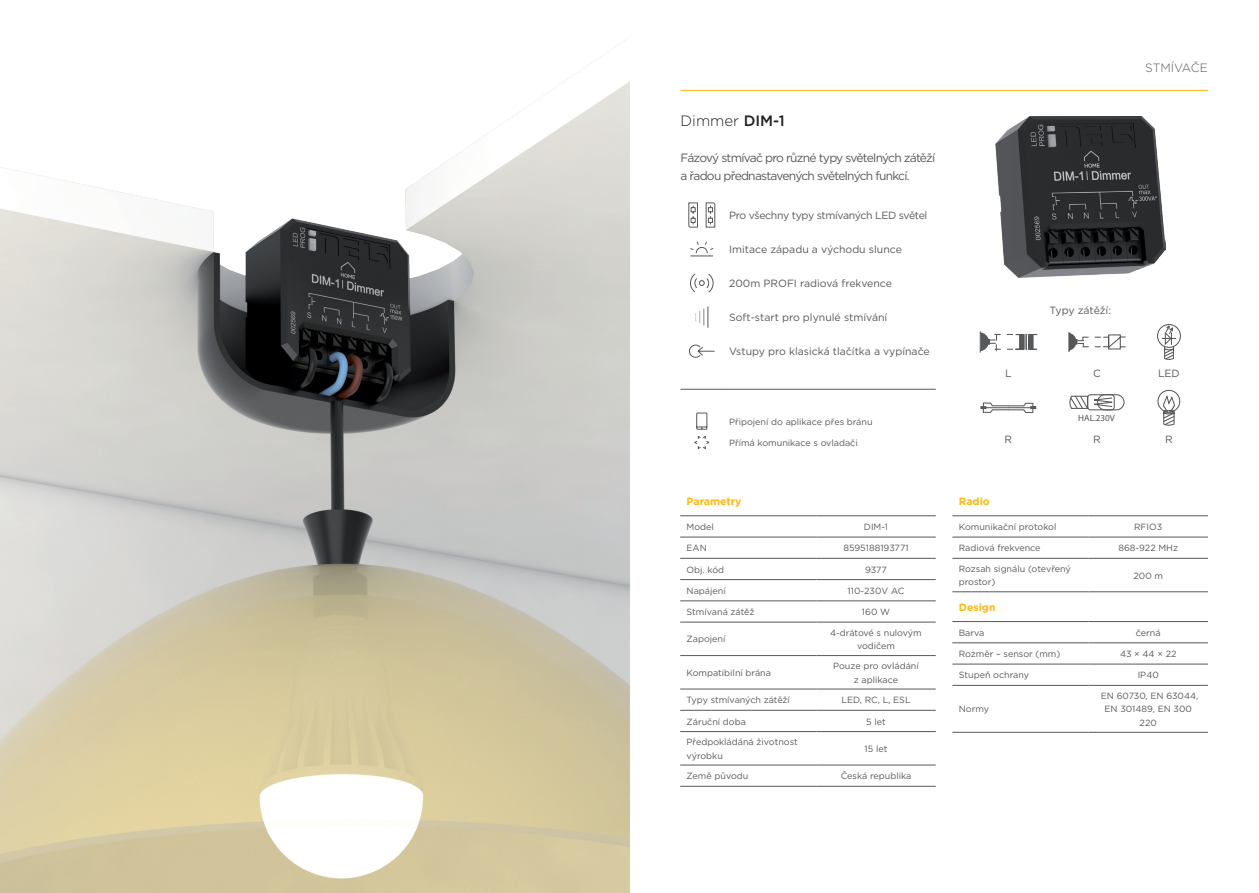
<style>
.page{position:relative;width:1259px;height:893px;background:#fff}
.page>*{position:absolute;margin:0;border:0;box-sizing:border-box;transform-origin:0 0}
.t1{font:300 15px "Gotham";color:#231f20}
.t2{font:12px/18px "Gotham";letter-spacing:-.06em;color:#57585a}
.t3{font:300 12px "Gotham";color:#57585a}
.t4{font:10.5px "Gotham";color:#57585a}
.t5{font:10.5px "Gotham";letter-spacing:-.03em;color:#57585a}
.t6{font:700 10.5px "Gotham";color:#fcb814}
.t7{font:9px/13.5px "Gotham";color:#57585a;text-align:center}
.t8{font:9px "Myriad Pro";color:#57585a}
.s1{font-weight:500}
</style>
<div class="page">
<hr style="left:680px;top:90px;width:528px;height:1px;background:#fcb814">
<img style="left:995px;top:116px;width:170px;height:161px">
<img style="left:0;top:38px;width:629px;height:855px">
<svg style="left:980px;top:402px;width:56px;height:11px"></svg>
<div style="left:1157px;top:390px;width:23px;height:23px;border:1px solid #57585a;border-radius:50%"></div>
<svg style="left:1162px;top:393px;width:13px;height:33px"></svg>
<div style="left:1087px;top:394px;width:27px;height:16px;border:1px solid #57585a;border-radius:3px"></div>
<div style="left:1097px;top:394px;width:27px;height:16px;border:1px solid #57585a;border-radius:8px"></div>
<svg style="left:1069px;top:395px;width:52px;height:15px"></svg>
<div style="left:1157px;top:324px;width:24px;height:24px;border:1px solid #57585a;border-radius:50%"></div>
<svg style="left:1161px;top:324px;width:15px;height:36px"></svg>
<svg style="left:979px;top:331px;width:59px;height:22px"></svg>
<svg style="left:1068px;top:332px;width:58px;height:20px"></svg>
<hr style="left:680px;top:515px;width:136px;height:1px;background:#57585a">
<hr style="left:816px;top:515px;width:119px;height:1px;background:#57585a">
<hr style="left:680px;top:537px;width:136px;height:1px;background:#57585a">
<hr style="left:816px;top:537px;width:119px;height:1px;background:#57585a">
<hr style="left:680px;top:558px;width:136px;height:1px;background:#57585a">
<hr style="left:816px;top:558px;width:119px;height:1px;background:#57585a">
<hr style="left:680px;top:579px;width:136px;height:1px;background:#57585a">
<hr style="left:816px;top:579px;width:119px;height:1px;background:#57585a">
<hr style="left:680px;top:600px;width:136px;height:1px;background:#57585a">
<hr style="left:816px;top:600px;width:119px;height:1px;background:#57585a">
<hr style="left:680px;top:622px;width:136px;height:1px;background:#57585a">
<hr style="left:816px;top:622px;width:119px;height:1px;background:#57585a">
<hr style="left:680px;top:655px;width:136px;height:1px;background:#57585a">
<hr style="left:816px;top:655px;width:119px;height:1px;background:#57585a">
<hr style="left:680px;top:689px;width:136px;height:1px;background:#57585a">
<hr style="left:816px;top:689px;width:119px;height:1px;background:#57585a">
<hr style="left:680px;top:710px;width:136px;height:1px;background:#57585a">
<hr style="left:816px;top:710px;width:119px;height:1px;background:#57585a">
<hr style="left:680px;top:731px;width:136px;height:1px;background:#57585a">
<hr style="left:816px;top:731px;width:119px;height:1px;background:#57585a">
<hr style="left:680px;top:765px;width:136px;height:1px;background:#57585a">
<hr style="left:816px;top:765px;width:119px;height:1px;background:#57585a">
<hr style="left:680px;top:786px;width:136px;height:1px;background:#57585a">
<hr style="left:816px;top:786px;width:119px;height:1px;background:#57585a">
<hr style="left:952px;top:515px;width:136px;height:1px;background:#57585a">
<hr style="left:1088px;top:515px;width:120px;height:1px;background:#57585a">
<hr style="left:952px;top:537px;width:136px;height:1px;background:#57585a">
<hr style="left:1088px;top:537px;width:120px;height:1px;background:#57585a">
<hr style="left:952px;top:558px;width:136px;height:1px;background:#57585a">
<hr style="left:1088px;top:558px;width:120px;height:1px;background:#57585a">
<hr style="left:952px;top:591px;width:136px;height:1px;background:#57585a">
<hr style="left:1088px;top:591px;width:120px;height:1px;background:#57585a">
<hr style="left:952px;top:621px;width:136px;height:1px;background:#57585a">
<hr style="left:1088px;top:621px;width:120px;height:1px;background:#57585a">
<hr style="left:952px;top:642px;width:136px;height:1px;background:#57585a">
<hr style="left:1088px;top:642px;width:120px;height:1px;background:#57585a">
<hr style="left:952px;top:664px;width:136px;height:1px;background:#57585a">
<hr style="left:1088px;top:664px;width:120px;height:1px;background:#57585a">
<hr style="left:952px;top:685px;width:136px;height:1px;background:#57585a">
<hr style="left:1088px;top:685px;width:120px;height:1px;background:#57585a">
<hr style="left:952px;top:732px;width:136px;height:1px;background:#57585a">
<hr style="left:1088px;top:732px;width:120px;height:1px;background:#57585a">
<svg style="left:688px;top:202px;width:27px;height:26px"></svg>
<svg style="left:690px;top:241px;width:24px;height:16px"></svg>
<svg style="left:690px;top:273px;width:24px;height:20px"></svg>
<svg style="left:695px;top:306px;width:13px;height:22px"></svg>
<svg style="left:689px;top:344px;width:26px;height:14px"></svg>
<hr style="left:680px;top:389px;width:43px;height:1px;background:#57585a">
<hr style="left:723px;top:389px;width:212px;height:1px;background:#57585a">
<svg style="left:694px;top:412px;width:16px;height:37px"></svg>
<h1 class="t1" style="left:680px;top:111px;width:106px">Dimmer <span class="s1">DIM-1</span></h1>
<h2 class="t2" style="left:680px;top:149px;width:256px">Fázový stmívač pro různé typy světelných zátěží a řadou přednastavených světelných funkcí.</h2>
<p class="t5" style="left:729px;top:209px;width:200px">Pro všechny typy stmívaných LED světel</p>
<p class="t4" style="left:729px;top:243px;width:174px">Imitace západu a východu slunce</p>
<p class="t4" style="left:729px;top:277px;width:164px">200m PROFI radiová frekvence</p>
<p class="t4" style="left:729px;top:311px;width:160px">Soft-start pro plynulé stmívání</p>
<p class="t4" style="left:729px;top:345px;width:202px">Vstupy pro klasická tlačítka a vypínače</p>
<p class="t7" style="left:729px;top:415px;width:145px">Připojení do aplikace přes bránu</p>
<p class="t7" style="left:729px;top:436px;width:130px">Přímá komunikace s ovladači</p>
<p class="t6" style="left:686px;top:494px;width:56px">Parametry</p>
<p class="t7" style="left:686px;top:520px;width:29px">Model</p>
<p class="t7" style="left:864px;top:520px;width:26px">DIM-1</p>
<p class="t7" style="left:686px;top:541px;width:22px">EAN</p>
<p class="t7" style="left:843px;top:541px;width:67px">8595188193771</p>
<p class="t7" style="left:686px;top:562px;width:39px">Obj. kód</p>
<p class="t7" style="left:865px;top:562px;width:23px">9377</p>
<p class="t7" style="left:686px;top:584px;width:41px">Napájení</p>
<p class="t7" style="left:847px;top:584px;width:58px">110-230V AC</p>
<p class="t7" style="left:686px;top:605px;width:69px">Stmívaná zátěž</p>
<p class="t7" style="left:862px;top:605px;width:30px">160 W</p>
<p class="t7" style="left:686px;top:632px;width:40px">Zapojení</p>
<p class="t7" style="left:830px;top:626px;width:93px">4-drátové s nulovým vodičem</p>
<p class="t7" style="left:686px;top:666px;width:86px">Kompatibilní brána</p>
<p class="t7" style="left:833px;top:659px;width:87px">Pouze pro ovládání z aplikace</p>
<p class="t7" style="left:686px;top:693px;width:105px">Typy stmívaných zátěží</p>
<p class="t7" style="left:841px;top:693px;width:71px">LED, RC, L, ESL</p>
<p class="t7" style="left:686px;top:714px;width:61px">Záruční doba</p>
<p class="t7" style="left:866px;top:714px;width:21px">5 let</p>
<p class="t7" style="left:686px;top:735px;width:113px;text-align:left">Předpokládáná životnost výrobku</p>
<p class="t7" style="left:864px;top:742px;width:24px">15 let</p>
<p class="t7" style="left:686px;top:769px;width:63px">Země původu</p>
<p class="t7" style="left:840px;top:769px;width:72px">Česká republika</p>
<h2 class="t3" style="left:1145px;top:60px;width:64px">STMÍVAČE</h2>
<p class="t4" style="left:1049px;top:304px;width:63px">Typy zátěží:</p>
<p class="t4" style="left:1005px;top:366px;width:8px">L</p>
<p class="t4" style="left:1093px;top:366px;width:9px">C</p>
<p class="t4" style="left:1158px;top:366px;width:23px">LED</p>
<p class="t8" style="left:1078px;top:412px;width:38px">HAL.230V</p>
<p class="t4" style="left:1004px;top:432px;width:9px">R</p>
<p class="t4" style="left:1093px;top:432px;width:9px">R</p>
<p class="t4" style="left:1165px;top:432px;width:9px">R</p>
<p class="t6" style="left:959px;top:494px;width:33px">Radio</p>
<p class="t7" style="left:959px;top:520px;width:99px">Komunikační protokol</p>
<p class="t7" style="left:1134px;top:520px;width:30px">RFIO3</p>
<p class="t7" style="left:959px;top:541px;width:83px">Radiová frekvence</p>
<p class="t7" style="left:1118px;top:541px;width:61px">868-922 MHz</p>
<p class="t7" style="left:959px;top:562px;width:114px;text-align:left">Rozsah signálu (otevřený prostor)</p>
<p class="t7" style="left:1133px;top:568px;width:31px">200 m</p>
<p class="t6" style="left:959px;top:600px;width:38px">Design</p>
<p class="t7" style="left:959px;top:626px;width:27px">Barva</p>
<p class="t7" style="left:1136px;top:626px;width:26px">černá</p>
<p class="t7" style="left:959px;top:647px;width:103px">Rozměr – sensor (mm)</p>
<p class="t7" style="left:1120px;top:647px;width:58px">43 × 44 × 22</p>
<p class="t7" style="left:959px;top:668px;width:72px">Stupeň ochrany</p>
<p class="t7" style="left:1137px;top:668px;width:23px">IP40</p>
<p class="t7" style="left:959px;top:702px;width:32px">Normy</p>
<p class="t7" style="left:1100px;top:689px;width:99px">EN 60730, EN 63044,<br>EN 301489, EN 300<br>220</p>
</div>
